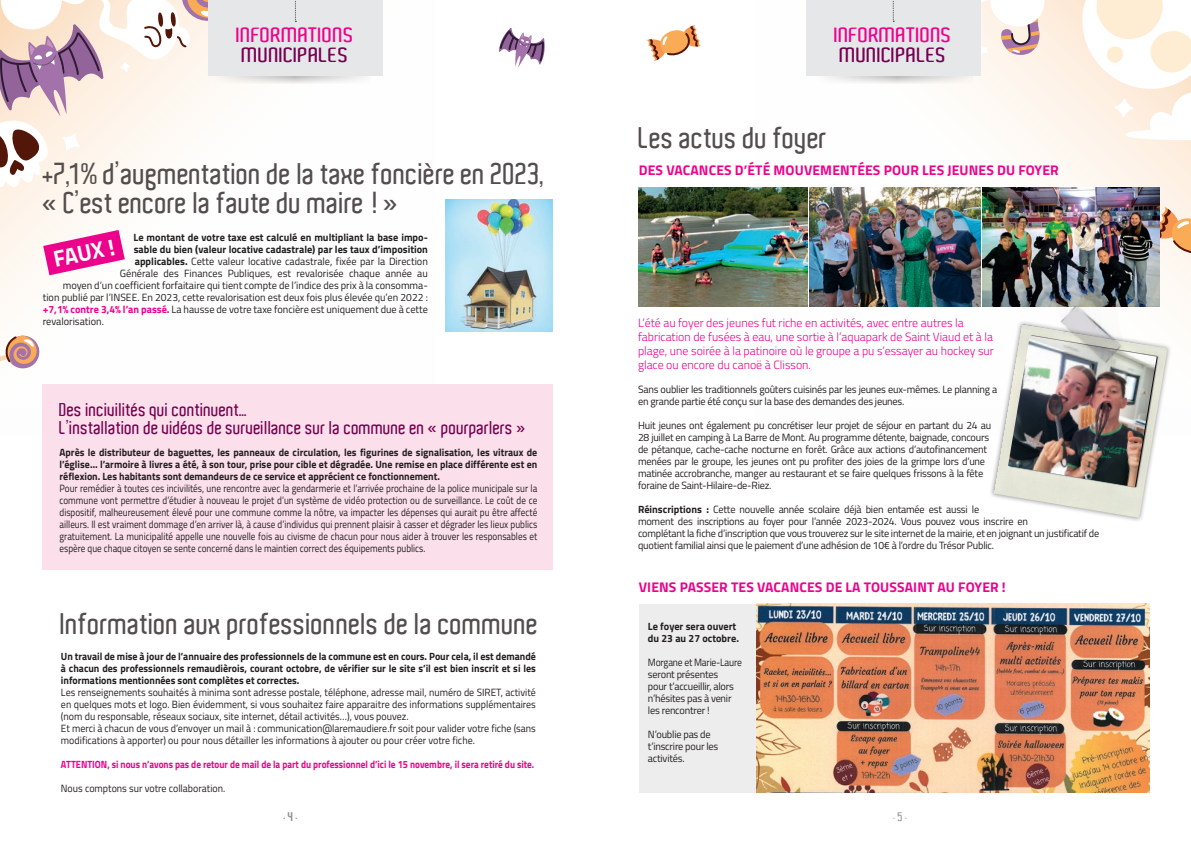
<style>
.page{position:relative;width:1191px;height:842px;background:#fff}
.page>*{position:absolute;margin:0;border:0;box-sizing:border-box;transform-origin:0 0}
.t1{font:600 29px/29px "Aldo";color:#534e4d}
.t2{font:700 23.1px "Titillium";color:#fff;scale:.95 1}
.t3{font:600 20px "Aldo";color:#ed028c;scale:1.2 1}
.t4{font:600 20px "Aldo";color:#760051;scale:1.2 1}
.t5{font:600 18px/18px "Aldo";color:#760051}
.t6{font:700 14px "Titillium";letter-spacing:.01em;color:#ed028c}
.t7{font:300 12px/14px "Titillium";color:#ed028c}
.t8{font:10.5px/12px "Titillium";letter-spacing:-.02em;color:#231f20}
.t9{font:10.5px/12px "Titillium";letter-spacing:-.02em;color:#231f20;text-align:justify;scale:.87 1}
.t10{font:700 10.5px/12px "Titillium";color:#231f20;text-align:justify;scale:.95 1}
.t11{font:10.5px/12px "Titillium";color:#231f20;scale:.95 1}
.t12{font:10.5px "Titillium";color:#231f20}
.t13{font:700 10.5px/12px "Titillium";color:#231f20}
.t14{font:700 10.5px "Titillium";color:#ed028c;scale:.88 1}
.t15{font:10.5px/12px "Titillium";letter-spacing:-.02em;color:#231f20;scale:.91 1}
.t16{font:600 7px "Aldo";color:#939598}
.s1{font-weight:700}
.s2{font-weight:700;color:#ed028c}
.s3{font-size:12px}
</style>
<div class="page">
<svg style="left:0;top:75px;width:383px;height:332px"></svg>
<svg style="left:755px;top:75px;width:436px;height:232px"></svg>
<svg style="left:1159px;top:207px;width:32px;height:55px"></svg>
<svg style="left:646px;top:25px;width:55px;height:36px"></svg>
<svg style="left:0;top:334px;width:41px;height:38px"></svg>
<svg style="left:499px;top:28px;width:46px;height:39px"></svg>
<div style="left:639px;top:604px;width:402px;height:188px;background:#ededee"></div>
<div style="left:214px;top:75px;width:156px;height:11px;background:#f8f8f8"></div>
<div style="left:208px;top:0;width:175px;height:75px;background:#e6e7e9"></div>
<svg style="left:0;top:0;width:353px;height:189px"></svg>
<div style="left:816px;top:75px;width:156px;height:11px;background:#fcfcfc"></div>
<div style="left:806px;top:0;width:174px;height:75px;background:#e6e7e9"></div>
<svg style="left:823px;top:0;width:368px;height:142px"></svg>
<img style="left:638px;top:188px;width:169px;height:118px">
<img style="left:983px;top:188px;width:176px;height:119px">
<img style="left:810px;top:188px;width:170px;height:118px">
<img style="left:993px;top:324px;width:174px;height:194px">
<img style="left:1008px;top:335px;width:148px;height:152px">
<img style="left:1057px;top:297px;width:69px;height:75px">
<img style="left:756px;top:604px;width:393px;height:188px">
<div style="left:43px;top:384px;width:510px;height:186px;background:#fbdfeb"></div>
<svg style="left:43px;top:230px;width:82px;height:45px"></svg>
<img style="left:445px;top:199px;width:108px;height:132px">
<h3 class="t3" style="left:236px;top:24px;width:99px">INFORMATIONS</h3>
<h3 class="t4" style="left:242px;top:44px;width:91px">MUNICIPALES</h3>
<h1 class="t1" style="left:43px;top:159px;width:502px">+7,1% d’augmentation de la taxe foncière en 2023, « C’est encore la faute du maire ! »</h1>
<p class="t13" style="left:134px;top:231px;width:296px">Le montant de votre taxe est calculé en multipliant la base impo-</p>
<p class="t13" style="left:134px;top:243px;width:296px">sable du bien (valeur locative cadastrale) par les taux d’imposition</p>
<p class="t12" style="left:135px;top:254px;width:294px"><span class="s1">applicables.</span> Cette valeur locative cadastrale, fixée par la Direction</p>
<p class="t12" style="left:120px;top:266px;width:310px">Générale des Finances Publiques, est revalorisée chaque année au</p>
<p class="t12" style="left:63px;top:278px;width:367px">moyen d’un coefficient forfaitaire qui tient compte de l’indice des prix à la consomma-</p>
<p class="t12" style="left:43px;top:290px;width:386px">tion publié par l’INSEE. En 2023, cette revalorisation est deux fois plus élevée qu’en 2022 :</p>
<p class="t12" style="left:43px;top:302px;width:387px"><span class="s2">+7,1% contre 3,4% l’an passé.</span> La hausse de votre taxe foncière est uniquement due à cette</p>
<p class="t12" style="left:43px;top:314px;width:63px">revalorisation.</p>
<h2 class="t2" style="left:50px;top:242px;width:67px;rotate:-12deg">FAUX !</h2>
<h3 class="t5" style="left:60px;top:401px;width:468px">Des incivilités qui continuent…<br>L’installation de vidéos de surveillance sur la commune en « pourparlers »</h3>
<p class="t10" style="left:60px;top:446px;width:504px">Après le distributeur de baguettes, les panneaux de circulation, les figurines de signalisation, les vitraux de l’église… l’armoire à livres a été, à son tour, prise pour cible et dégradée. Une remise en place différente est en réflexion. Les habitants sont demandeurs de ce service et apprécient ce fonctionnement.</p>
<p class="t9" style="left:60px;top:482px;width:551px">Pour remédier à toutes ces incivilités, une rencontre avec la gendarmerie et l’arrivée prochaine de la police municipale sur la commune vont permettre d’étudier à nouveau le projet d’un système de vidéo protection ou de surveillance. Le coût de ce dispositif, malheureusement élevé pour une commune comme la nôtre, va impacter les dépenses qui aurait pu être affecté ailleurs. Il est vraiment dommage d’en arriver là, à cause d’individus qui prennent plaisir à casser et dégrader les lieux publics gratuitement. La municipalité appelle une nouvelle fois au civisme de chacun pour nous aider à trouver les responsables et espère que chaque citoyen se sente concerné dans le maintien correct des équipements publics.</p>
<h1 class="t1" style="left:61px;top:609px;width:479px">Information aux professionnels de la commune</h1>
<p class="t10" style="left:61px;top:650px;width:501px">Un travail de mise à jour de l’annuaire des professionnels de la commune est en cours. Pour cela, il est demandé à chacun des professionnels remaudièrois, courant octobre, de vérifier sur le site s’il est bien inscrit et si les informations mentionnées sont complètes et correctes.</p>
<p class="t11" style="left:61px;top:686px;width:501px">Les renseignements souhaités à minima sont adresse postale, téléphone, adresse mail, numéro de SIRET, activité en quelques mots et logo. Bien évidemment, si vous souhaitez faire apparaitre des informations supplémentaires (nom du responsable, réseaux sociaux, site internet, détail activités…), vous pouvez.<br>Et merci à chacun de vous d’envoyer un mail à : communication@laremaudiere.fr soit pour valider votre fiche (sans modifications à apporter) ou pour nous détailler les informations à ajouter ou pour créer votre fiche.</p>
<p class="t14" style="left:61px;top:756px;width:539px">ATTENTION, si nous n’avons pas de retour de mail de la part du professionnel d’ici le 15 novembre, il sera retiré du site.</p>
<p class="t11" style="left:61px;top:782px;width:175px">Nous comptons sur votre collaboration.</p>
<p class="t16" style="left:284px;top:814px;width:15px">• <span class="s3">4</span> •</p>
<h3 class="t3" style="left:834px;top:24px;width:99px">INFORMATIONS</h3>
<h3 class="t4" style="left:839px;top:44px;width:91px">MUNICIPALES</h3>
<h1 class="t1" style="left:639px;top:124px;width:190px">Les actus du foyer</h1>
<h3 class="t6" style="left:639px;top:160px;width:421px">DES VACANCES D’ÉTÉ MOUVEMENTÉES POUR LES JEUNES DU FOYER</h3>
<p class="t7" style="left:638px;top:315px;width:357px">L’été au foyer des jeunes fut riche en activités, avec entre autres la fabrication de fusées à eau, une sortie à l’aquapark de Saint Viaud et à la plage, une soirée à la patinoire où le groupe a pu s’essayer au hockey sur glace ou encore du canoë à Clisson.</p>
<p class="t8" style="left:638px;top:383px;width:361px">Sans oublier les traditionnels goûters cuisinés par les jeunes eux-mêmes. Le planning a en grande partie été conçu sur la base des demandes des jeunes.</p>
<p class="t8" style="left:638px;top:419px;width:355px">Huit jeunes ont également pu concrétiser leur projet de séjour en partant du 24 au 28 juillet en camping à La Barre de Mont. Au programme détente, baignade, concours de pétanque, cache-cache nocturne en forêt. Grâce aux actions d’autofinancement menées par le groupe, les jeunes ont pu profiter des joies de la grimpe lors d’une matinée accrobranche, manger au restaurant et se faire quelques frissons à la fête foraine de Saint-Hilaire-de-Riez.</p>
<p class="t8" style="left:638px;top:503px;width:463px"><span class="s1">Réinscriptions :</span> Cette nouvelle année scolaire déjà bien entamée est aussi le<br>moment des inscriptions au foyer pour l’année 2023-2024. Vous pouvez vous inscrire en<br>complétant la fiche d’inscription que vous trouverez sur le site internet de la mairie, et en joignant un justificatif de quotient familial ainsi que le paiement d’une adhésion de 10€ à l’ordre du Trésor Public.</p>
<h3 class="t6" style="left:639px;top:577px;width:368px">VIENS PASSER TES VACANCES DE LA TOUSSAINT AU FOYER !</h3>
<p class="t13" style="left:648px;top:620px;width:92px">Le foyer sera ouvert du 23 au 27 octobre.</p>
<p class="t15" style="left:648px;top:656px;width:105px">Morgane et Marie-Laure seront présentes<br>pour t’accueillir, alors n’hésites pas à venir les rencontrer !</p>
<p class="t8" style="left:648px;top:728px;width:72px">N’oublie pas de t’inscrire pour les activités.</p>
<p class="t16" style="left:893px;top:814px;width:15px">• <span class="s3">5</span> •</p>
</div>
